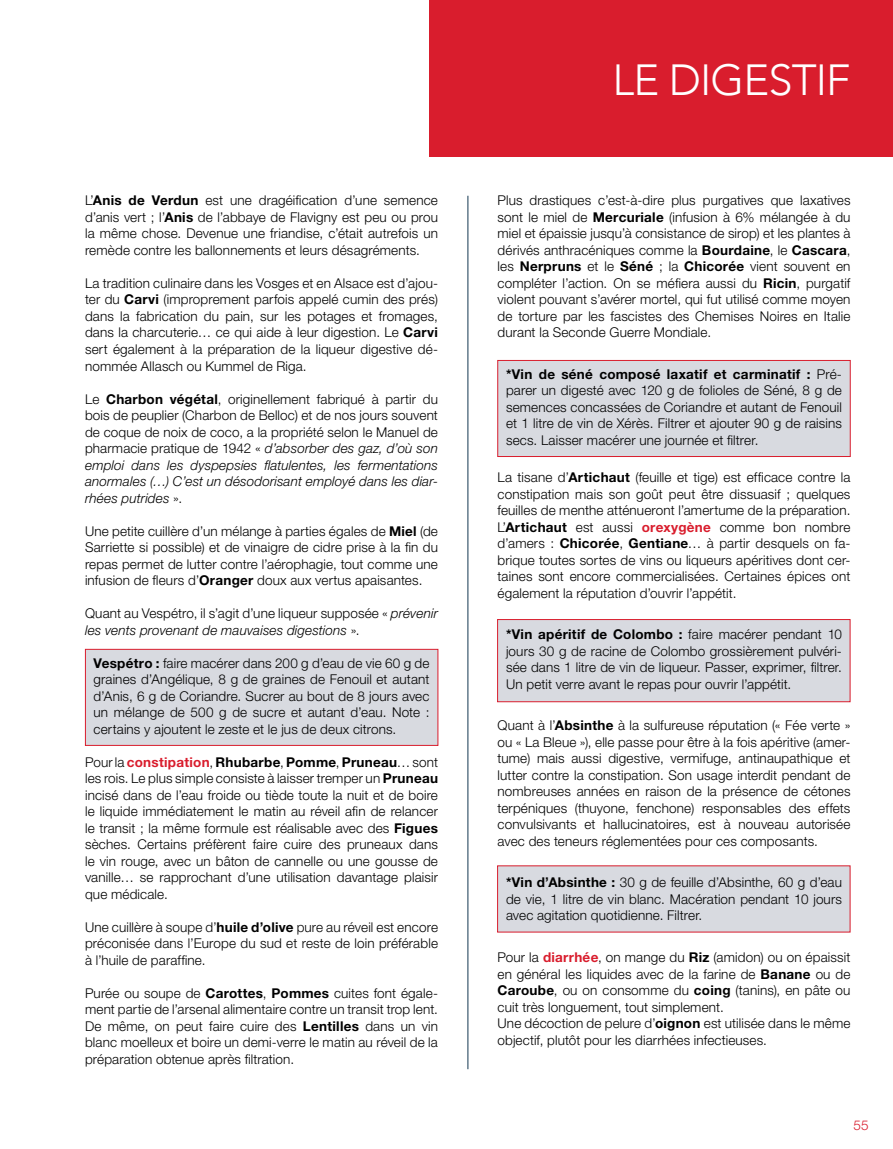
<style>
.page{position:relative;width:893px;height:1149px;background:#fff}
.page>*{position:absolute;margin:0;border:0;box-sizing:border-box;transform-origin:0 0}
.t1{font:300 43.5px "Avenir";letter-spacing:-.02em;color:#fff}
.t2{font:300 13.5px/16.5px "Helvetica Neue LT Std";letter-spacing:.01em;color:#000;text-align:justify}
.t3{font:300 13.5px "Helvetica Neue LT Std";color:#d91d2d}
.s1{font-weight:700}
.s2{font-style:italic}
.s3{font-weight:700;color:#d91d2d}
</style>
<div class="page">
<div style="left:429px;top:0;width:464px;height:156px;background:#d91d2d"></div>
<div style="left:497px;top:865px;width:353px;height:67px;background:#d8dae0"></div>
<div style="left:497px;top:360px;width:354px;height:97px;background:#d8dae0;border:1px solid #d91d2d"></div>
<div style="left:497px;top:619px;width:353px;height:83px;background:#d8dae0;border:1px solid #d91d2d"></div>
<div style="left:85px;top:648px;width:353px;height:97px;background:#d8dae0;border:1px solid #d91d2d"></div>
<hr style="left:468px;top:196px;width:1px;height:872px;background:#123650">
<p class="t2" style="left:85px;top:192px;width:354px">L’<span class="s1">Anis de Verdun</span> est une dragéification d’une semence d’anis vert ; l’<span class="s1">Anis</span> de l’abbaye de Flavigny est peu ou prou la même chose. Devenue une friandise, c’était autrefois un remède contre les ballonnements et leurs désagréments.</p>
<p class="t2" style="left:85px;top:274px;width:354px">La tradition culinaire dans les Vosges et en Alsace est d’ajou&shy;ter du <span class="s1">Carvi</span> (improprement parfois appelé cumin des prés) dans la fabrication du pain, sur les potages et fromages, dans la charcuterie… ce qui aide à leur digestion. Le <span class="s1">Carvi </span>sert également à la préparation de la liqueur digestive dé&shy;nommée Allasch ou Kummel de Riga.</p>
<p class="t2" style="left:85px;top:390px;width:354px">Le <span class="s1">Charbon végétal</span>, originellement fabriqué à partir du bois de peuplier (Charbon de Belloc) et de nos jours souvent de coque de noix de coco, a la propriété selon le Manuel de pharmacie pratique de 1942 « <span class="s2">d’absorber des gaz, d’où son emploi dans les dyspepsies flatulentes, les fermentations anormales (…) C’est un désodorisant employé dans les diar&shy;rhées putrides</span> ».</p>
<p class="t2" style="left:85px;top:522px;width:354px">Une petite cuillère d’un mélange à parties égales de <span class="s1">Miel</span> (de Sarriette si possible) et de vinaigre de cidre prise à la fin du repas permet de lutter contre l’aérophagie, tout comme une infusion de fleurs d’<span class="s1">Oranger</span> doux aux vertus apaisantes.</p>
<p class="t2" style="left:85px;top:604px;width:354px">Quant au Vespétro, il s’agit d’une liqueur supposée « <span class="s2">prévenir les vents provenant de mauvaises digestions</span> ».</p>
<p class="t2" style="left:94px;top:654px;width:337px"><span class="s1">Vespétro :</span> faire macérer dans 200 g d’eau de vie 60 g de graines d’Angélique, 8 g de graines de Fenouil et autant d’Anis, 6 g de Coriandre. Sucrer au bout de 8 jours avec un mélange de 500 g de sucre et autant d’eau. Note : certains y ajoutent le zeste et le jus de deux citrons.</p>
<p class="t2" style="left:85px;top:753px;width:354px">Pour la <span class="s3">constipation</span>, <span class="s1">Rhubarbe</span>, <span class="s1">Pomme</span>, <span class="s1">Pruneau</span>… sont les rois. Le plus simple consiste à laisser tremper un <span class="s1">Pruneau </span>incisé dans de l’eau froide ou tiède toute la nuit et de boire le liquide immédiatement le matin au réveil afin de relancer le transit ; la même formule est réalisable avec des <span class="s1">Figues </span>sèches. Certains préfèrent faire cuire des pruneaux dans le vin rouge, avec un bâton de cannelle ou une gousse de vanille… se rapprochant d’une utilisation davantage plaisir que médicale.</p>
<p class="t2" style="left:85px;top:918px;width:354px">Une cuillère à soupe d’<span class="s1">huile d’olive</span> pure au réveil est encore préconisée dans l’Europe du sud et reste de loin préférable à l’huile de paraffine.</p>
<p class="t2" style="left:85px;top:984px;width:354px">Purée ou soupe de <span class="s1">Carottes</span>, <span class="s1">Pommes</span> cuites font égale&shy;ment partie de l’arsenal alimentaire contre un transit trop lent.<br>De même, on peut faire cuire des <span class="s1">Lentilles</span> dans un vin blanc moelleux et boire un demi-verre le matin au réveil de la préparation obtenue après filtration.</p>
<h1 class="t1" style="left:612px;top:54px;width:239px">LE DIGESTIF</h1>
<p class="t2" style="left:497px;top:192px;width:354px">Plus drastiques c’est-à-dire plus purgatives que laxatives sont le miel de <span class="s1">Mercuriale</span> (infusion à 6% mélangée à du miel et épaissie jusqu’à consistance de sirop) et les plantes à dérivés anthracéniques comme la <span class="s1">Bourdaine</span>, le <span class="s1">Cascara</span>, les <span class="s1">Nerpruns</span> et le <span class="s1">Séné</span> ; la <span class="s1">Chicorée</span> vient souvent en compléter l’action. On se méfiera aussi du <span class="s1">Ricin</span>, purgatif violent pouvant s’avérer mortel, qui fut utilisé comme moyen de torture par les fascistes des Chemises Noires en Italie durant la Seconde Guerre Mondiale.</p>
<p class="t2" style="left:506px;top:365px;width:337px"><span class="s1">*Vin de séné composé laxatif et carminatif :</span> Pré&shy;parer un digesté avec 120 g de folioles de Séné, 8 g de semences concassées de Coriandre et autant de Fenouil et 1 litre de vin de Xérès. Filtrer et ajouter 90 g de raisins secs. Laisser macérer une journée et filtrer.</p>
<p class="t2" style="left:497px;top:468px;width:354px">La tisane d’<span class="s1">Artichaut</span> (feuille et tige) est efficace contre la constipation mais son goût peut être dissuasif ; quelques feuilles de menthe atténueront l’amertume de la préparation.<br>L’<span class="s1">Artichaut</span> est aussi <span class="s3">orexygène</span> comme bon nombre d’amers : <span class="s1">Chicorée</span>, <span class="s1">Gentiane</span>… à partir desquels on fa&shy;brique toutes sortes de vins ou liqueurs apéritives dont cer&shy;taines sont encore commercialisées. Certaines épices ont également la réputation d’ouvrir l’appétit.</p>
<p class="t2" style="left:506px;top:625px;width:337px"><span class="s1">*Vin apéritif de Colombo :</span> faire macérer pendant 10 jours 30 g de racine de Colombo grossièrement pulvéri&shy;sée dans 1 litre de vin de liqueur. Passer, exprimer, filtrer.<br>Un petit verre avant le repas pour ouvrir l’appétit.</p>
<p class="t2" style="left:497px;top:716px;width:354px">Quant à l’<span class="s1">Absinthe</span> à la sulfureuse réputation (« Fée verte » ou « La Bleue »), elle passe pour être à la fois apéritive (amer&shy;tume) mais aussi digestive, vermifuge, antinaupathique et lutter contre la constipation. Son usage interdit pendant de nombreuses années en raison de la présence de cétones terpéniques (thuyone, fenchone) responsables des effets convulsivants et hallucinatoires, est à nouveau autorisée avec des teneurs réglementées pour ces composants.</p>
<p class="t2" style="left:506px;top:873px;width:337px"><span class="s1">*Vin d’Absinthe :</span> 30 g de feuille d’Absinthe, 60 g d’eau de vie, 1 litre de vin blanc. Macération pendant 10 jours avec agitation quotidienne. Filtrer.</p>
<p class="t2" style="left:497px;top:948px;width:354px;text-align:left">Pour la <span class="s3">diarrhée</span>, on mange du <span class="s1">Riz</span> (amidon) ou on épaissit en général les liquides avec de la farine de <span class="s1">Banane</span> ou de <span class="s1">Caroube</span>, ou on consomme du <span class="s1">coing</span> (tanins), en pâte ou cuit très longuement, tout simplement.<br>Une décoction de pelure d’<span class="s1">oignon</span> est utilisée dans le même objectif, plutôt pour les diarrhées infectieuses.</p>
<p class="t3" style="left:854px;top:1116px;width:17px">55</p>
</div>
